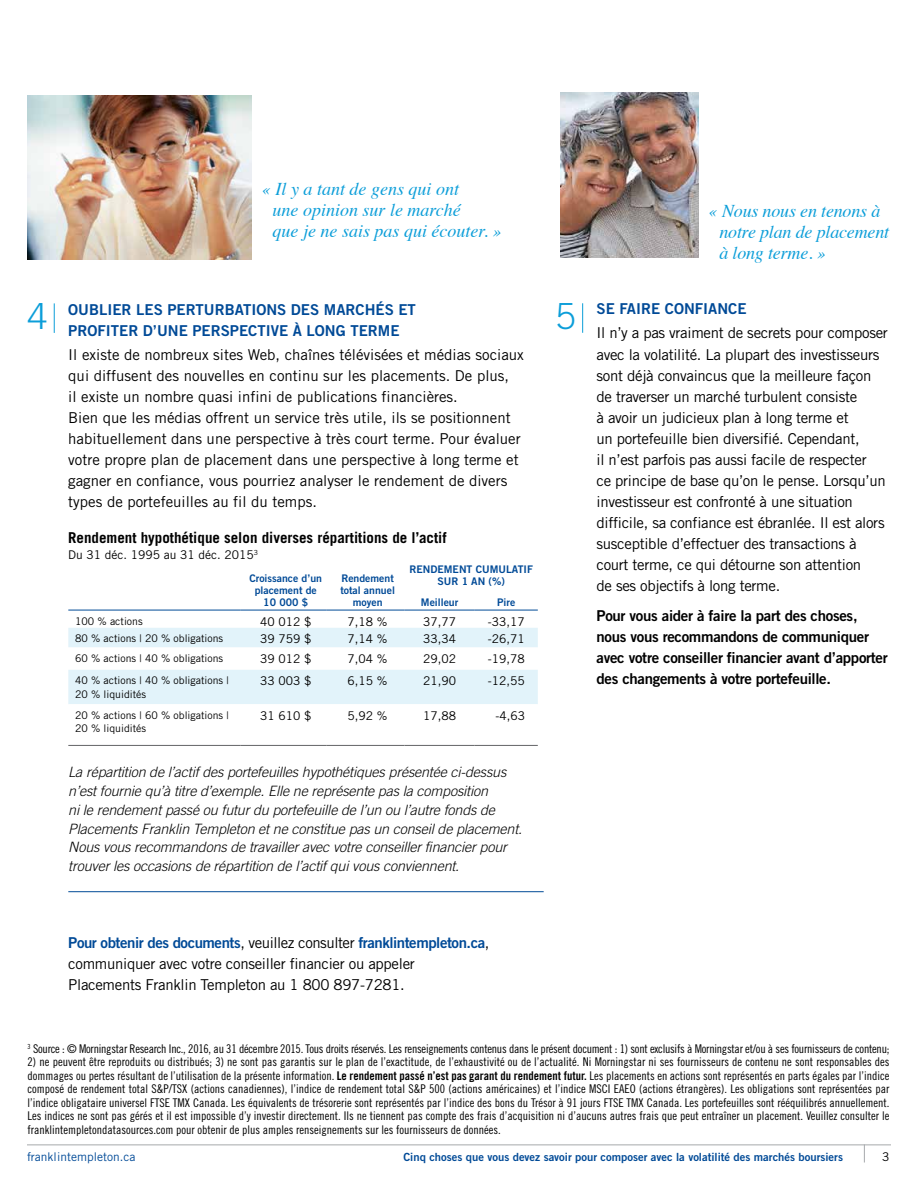
<style>
.page{position:relative;width:918px;height:1188px;background:#fff}
.page>*{position:absolute;margin:0;border:0;box-sizing:border-box;transform-origin:0 0}
.t1{font:300 36px "Trade Gothic LT Std";color:#0c9ed9}
.t2{font:italic 18px/21px "Times";color:#0c9ed9}
.t3{font:15px/21px "Trade Gothic LT Std";letter-spacing:-.02em;color:#000}
.t4{font:15px/21px "Trade Gothic LT Std";color:#000}
.t5{font:15px/21px "Trade Gothic LT Std Bd 2";letter-spacing:-.02em;color:#000}
.t6{font:15px/21px "Trade Gothic LT Std Bd 2";color:#004a97}
.t7{font:15px "Trade Gothic LT Std Bd 2";letter-spacing:-.03em;color:#004a97}
.t8{font:700 15px "Trade Gothic LT Std";color:#000}
.t9{font:italic 300 14.25px/18.8px "Trade Gothic LT Std";letter-spacing:-.01em;color:#000}
.t10{font:12px/13.5px "Trade Gothic LT Std Cn 18";letter-spacing:-.02em;color:#000;text-align:justify}
.t11{font:12px "Trade Gothic LT Std";color:#000}
.t12{font:12px "Trade Gothic LT Std";color:#004a97}
.t13{font:11.25px "Trade Gothic LT Std Bd 2";color:#004a97}
.t14{font:10.5px/13.5px "Trade Gothic LT Std";color:#000}
.t15{font:10.5px/12px "Trade Gothic LT Std Bd 2";color:#004a97;text-align:center}
.s1{font-family:"Trade Gothic LT Std";color:#000}
.s2{font-family:"Trade Gothic LT Std Bd Cn 20"}
</style>
<div class="page">
<hr style="left:27px;top:1144px;width:864px;height:1px;background:#a7a9ac">
<svg style="left:864px;top:1144px;width:1px;height:18px"></svg>
<svg style="left:68px;top:628px;width:470px;height:117px"></svg>
<hr style="left:241px;top:610px;width:85px;height:1px;background:#004a97">
<hr style="left:326px;top:610px;width:79px;height:1px;background:#004a97">
<hr style="left:68px;top:610px;width:173px;height:1px;background:#004a97">
<hr style="left:405px;top:610px;width:70px;height:1px;background:#004a97">
<hr style="left:475px;top:610px;width:63px;height:1px;background:#004a97">
<hr style="left:68px;top:745px;width:173px;height:1px;background:#636466">
<hr style="left:241px;top:745px;width:85px;height:1px;background:#636466">
<hr style="left:326px;top:745px;width:79px;height:1px;background:#636466">
<hr style="left:405px;top:745px;width:70px;height:1px;background:#636466">
<hr style="left:475px;top:745px;width:63px;height:1px;background:#636466">
<hr style="left:54px;top:303px;width:1px;height:30px;background:#0c9ed9">
<hr style="left:582px;top:303px;width:1px;height:30px;background:#0c9ed9">
<img style="left:28px;top:95px;width:224px;height:164px">
<img style="left:560px;top:93px;width:138px;height:164px">
<hr style="left:68px;top:891px;width:476px;height:1px;background:#004a97">
<h2 class="t2" style="left:273px;top:178px;width:230px;text-indent:-10px">« Il y a tant de gens qui ont<br>une opinion sur le marché<br>que je ne sais pas qui écouter. »</h2>
<p class="t6" style="left:68px;top:298px;width:349px">OUBLIER LES PERTURBATIONS DES MARCHÉS ET<br>PROFITER D’UNE PERSPECTIVE À LONG TERME</p>
<p class="t4" style="left:68px;top:344px;width:457px">Il existe de nombreux sites Web, chaînes télévisées et médias sociaux qui diffusent des nouvelles en continu sur les placements. De plus,<br>il existe un nombre quasi infini de publications financières.<br>Bien que les médias offrent un service très utile, ils se positionnent habituellement dans une perspective à très court terme. Pour évaluer votre propre plan de placement dans une perspective à long terme et gagner en confiance, vous pourriez analyser le rendement de divers types de portefeuilles au fil du temps.</p>
<p class="t8" style="left:68px;top:528px;width:380px">Rendement hypothétique selon diverses répartitions de l’actif</p>
<p class="t11" style="left:68px;top:548px;width:191px">Du 31 déc. 1995 au 31 déc. 2015<sup>3</sup></p>
<p class="t15" style="left:249px;top:572px;width:74px">Croissance d’un placement de<br>10 000 $</p>
<p class="t15" style="left:340px;top:572px;width:56px">Rendement total annuel moyen</p>
<p class="t15" style="left:409px;top:563px;width:125px">RENDEMENT CUMULATIF<br>SUR 1 AN (%)</p>
<h1 class="t1" style="left:28px;top:295px;width:22px">4</h1>
<h1 class="t1" style="left:556px;top:295px;width:22px">5</h1>
<p class="t15" style="left:421px;top:596px;width:39px">Meilleur</p>
<p class="t15" style="left:497px;top:596px;width:20px">Pire</p>
<p class="t14" style="left:75px;top:614px;width:69px">100 % actions</p>
<p class="t11" style="left:260px;top:614px;width:53px">40 012 $</p>
<p class="t11" style="left:348px;top:614px;width:41px">7,18 %</p>
<p class="t11" style="left:423px;top:614px;width:34px">37,77</p>
<p class="t11" style="left:488px;top:614px;width:38px">-33,17</p>
<p class="t14" style="left:75px;top:631px;width:150px">80 % actions | 20 % obligations</p>
<p class="t11" style="left:260px;top:632px;width:53px">39 759 $</p>
<p class="t11" style="left:348px;top:632px;width:41px">7,14 %</p>
<p class="t11" style="left:423px;top:632px;width:34px">33,34</p>
<p class="t11" style="left:488px;top:632px;width:38px">-26,71</p>
<p class="t14" style="left:75px;top:651px;width:150px">60 % actions | 40 % obligations</p>
<p class="t11" style="left:260px;top:651px;width:53px">39 012 $</p>
<p class="t11" style="left:348px;top:651px;width:41px">7,04 %</p>
<p class="t11" style="left:423px;top:651px;width:34px">29,02</p>
<p class="t11" style="left:488px;top:651px;width:38px">-19,78</p>
<p class="t14" style="left:75px;top:673px;width:155px">40 % actions | 40 % obligations |<br>20 % liquidités</p>
<p class="t11" style="left:260px;top:674px;width:53px">33 003 $</p>
<p class="t11" style="left:348px;top:674px;width:41px">6,15 %</p>
<p class="t11" style="left:423px;top:674px;width:34px">21,90</p>
<p class="t11" style="left:488px;top:674px;width:38px">-12,55</p>
<p class="t14" style="left:75px;top:708px;width:155px">20 % actions | 60 % obligations |<br>20 % liquidités</p>
<p class="t11" style="left:260px;top:708px;width:53px">31 610 $</p>
<p class="t11" style="left:348px;top:708px;width:41px">5,92 %</p>
<p class="t11" style="left:423px;top:708px;width:34px">17,88</p>
<p class="t11" style="left:495px;top:708px;width:31px">-4,63</p>
<p class="t9" style="left:68px;top:763px;width:455px">La répartition de l’actif des portefeuilles hypothétiques présentée ci-dessus n’est fournie qu’à titre d’exemple. Elle ne représente pas la composition<br>ni le rendement passé ou futur du portefeuille de l’un ou l’autre fonds de Placements Franklin Templeton et ne constitue pas un conseil de placement.<br>Nous vous recommandons de travailler avec votre conseiller financier pour trouver les occasions de répartition de l’actif qui vous conviennent.</p>
<h2 class="t2" style="left:719px;top:199px;width:171px;text-indent:-10px">« Nous nous en tenons à notre plan de placement à long terme. »</h2>
<p class="t6" style="left:597px;top:298px;width:151px">SE FAIRE CONFIANCE</p>
<p class="t3" style="left:597px;top:322px;width:293px">Il n’y a pas vraiment de secrets pour composer avec la volatilité. La plupart des investisseurs sont déjà convaincus que la meilleure façon de traverser un marché turbulent consiste<br>à avoir un judicieux plan à long terme et<br>un portefeuille bien diversifié. Cependant,<br>il n’est parfois pas aussi facile de respecter<br>ce principe de base qu’on le pense. Lorsqu’un investisseur est confronté à une situation difficile, sa confiance est ébranlée. Il est alors susceptible d’effectuer des transactions à court terme, ce qui détourne son attention<br>de ses objectifs à long terme.</p>
<p class="t5" style="left:597px;top:605px;width:293px">Pour vous aider à faire la part des choses, nous vous recommandons de communiquer avec votre conseiller financier avant d’apporter des changements à votre portefeuille.</p>
<p class="t7" style="left:68px;top:934px;width:423px">Pour obtenir des documents<span class="s1">, veuillez consulter</span> franklintempleton.ca<span class="s1">,</span></p>
<p class="t3" style="left:68px;top:953px;width:348px">communiquer avec votre conseiller financier ou appeler<br>Placements Franklin Templeton au 1 800 897-7281.</p>
<p class="t10" style="left:28px;top:1042px;width:863px"><sup>3</sup> Source : © Morningstar Research Inc., 2016, au 31 décembre 2015. Tous droits réservés. Les renseignements contenus dans le présent document : 1) sont exclusifs à Morningstar et/ou à ses fournisseurs de contenu;</p>
<p class="t10" style="left:28px;top:1055px;width:864px">2) ne peuvent être reproduits ou distribués; 3) ne sont pas garantis sur le plan de l’exactitude, de l’exhaustivité ou de l’actualité. Ni Morningstar ni ses fournisseurs de contenu ne sont responsables des dommages ou pertes résultant de l’utilisation de la présente information. <span class="s2">Le rendement passé n’est pas garant du rendement futur.</span> Les placements en actions sont représentés en parts égales par l’indice composé de rendement total S&amp;P/TSX (actions canadiennes), l’indice de rendement total S&amp;P 500 (actions américaines) et l’indice MSCI EAEO (actions étrangères). Les obligations sont représentées par l’indice obligataire universel FTSE TMX Canada. Les équivalents de trésorerie sont représentés par l’indice des bons du Trésor à 91 jours FTSE TMX Canada. Les portefeuilles sont rééquilibrés annuellement.<br>Les indices ne sont pas gérés et il est impossible d’y investir directement. Ils ne tiennent pas compte des frais d’acquisition ni d’aucuns autres frais que peut entraîner un placement. Veuillez consulter le franklintempletondatasources.com pour obtenir de plus amples renseignements sur les fournisseurs de données.</p>
<p class="t11" style="left:882px;top:1149px;width:9px">3</p>
<p class="t12" style="left:27px;top:1149px;width:110px">franklintempleton.ca</p>
<p class="t13" style="left:403px;top:1150px;width:441px">Cinq choses que vous devez savoir pour composer avec la volatilité des marchés boursiers</p>
</div>
